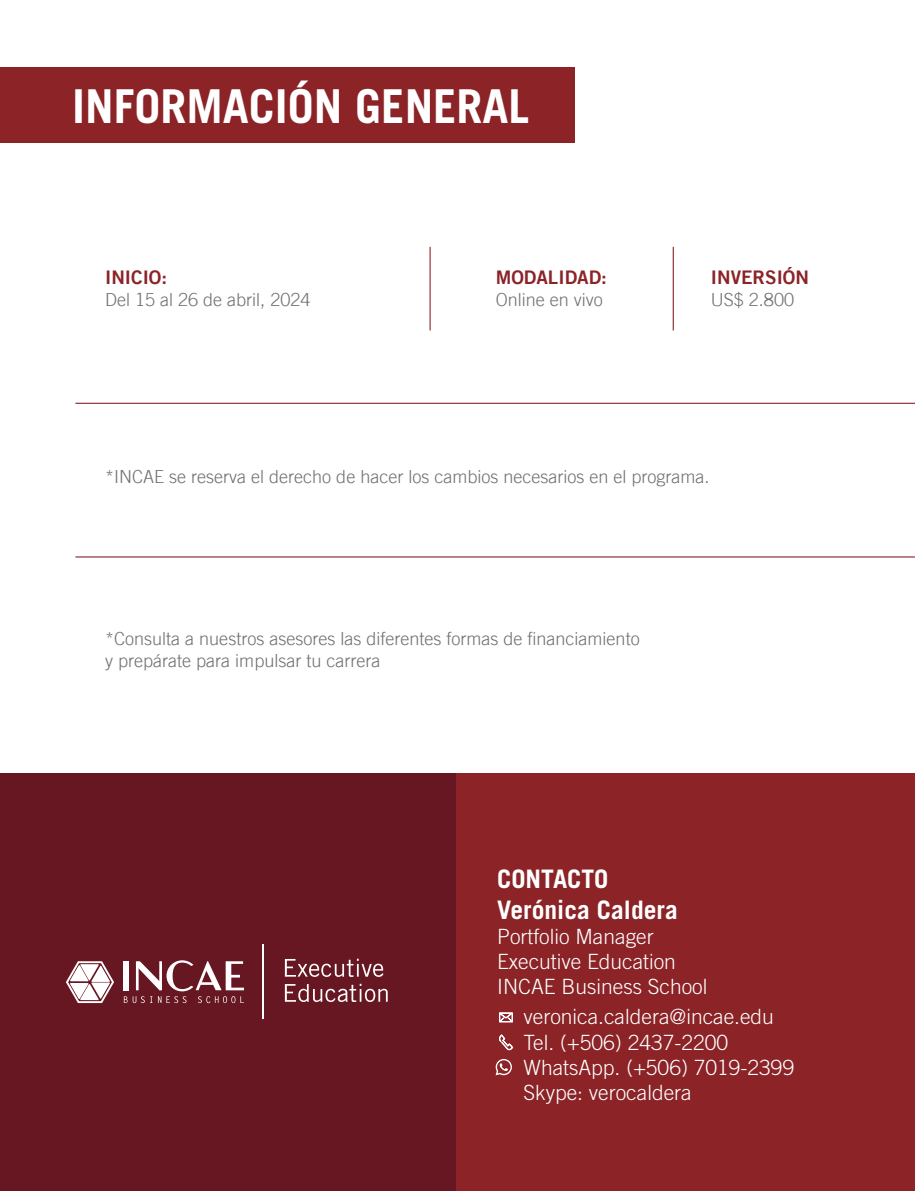
<style>
.page{position:relative;width:915px;height:1191px;background:#fff}
.page>*{position:absolute;margin:0;border:0;box-sizing:border-box;transform-origin:0 0}
.t1{font:700 46.65px "Trade Gothic LT Std";color:#fff}
.t2{font:700 25.5px/30.6px "Trade Gothic LT Std";color:#fff}
.t3{font:300 21px/25.2px "Trade Gothic LT Std";color:#fff}
.t4{font:18.75px "Trade Gothic LT Bold Two";color:#8b2327}
.t5{font:300 18px/21.6px "Trade Gothic LT";color:#6f6f6e}
</style>
<div class="page">
<div style="left:0;top:773px;width:457px;height:418px;background:#661721"></div>
<div style="left:456px;top:773px;width:458px;height:418px;background:#8b2327"></div>
<hr style="left:262px;top:944px;width:2px;height:75px;background:#fff">
<svg style="left:285px;top:958px;width:98px;height:19px"></svg>
<svg style="left:285px;top:983px;width:102px;height:19px"></svg>
<svg style="left:124px;top:960px;width:120px;height:43px"></svg>
<svg style="left:66px;top:961px;width:48px;height:42px"></svg>
<div style="left:0;top:67px;width:574px;height:76px;background:#8b2327"></div>
<svg style="left:499px;top:1012px;width:13px;height:10px"></svg>
<svg style="left:499px;top:1034px;width:14px;height:16px"></svg>
<svg style="left:495px;top:1059px;width:16px;height:16px"></svg>
<hr style="left:75px;top:556px;width:839px;height:1px;background:#8b2327">
<hr style="left:75px;top:403px;width:839px;height:1px;background:#8b2327">
<hr style="left:429px;top:247px;width:1px;height:83px;background:#8b2327">
<hr style="left:672px;top:247px;width:1px;height:83px;background:#8b2327">
<h1 class="t1" style="left:72px;top:77px;width:458px">INFORMACIÓN GENERAL</h1>
<p class="t4" style="left:105px;top:266px;width:64px">INICIO:</p>
<p class="t5" style="left:105px;top:288px;width:207px">Del 15 al 26 de abril, 2024</p>
<p class="t4" style="left:495px;top:266px;width:113px">MODALIDAD:</p>
<p class="t5" style="left:495px;top:288px;width:109px">Online en vivo</p>
<p class="t4" style="left:710px;top:266px;width:100px">INVERSIÓN</p>
<p class="t5" style="left:710px;top:288px;width:85px">US$ 2.800</p>
<p class="t5" style="left:105px;top:466px;width:605px">*INCAE se reserva el derecho de hacer los cambios necesarios en el programa.</p>
<p class="t5" style="left:105px;top:627px;width:536px">*Consulta a nuestros asesores las diferentes formas de financiamiento y prepárate para impulsar tu carrera</p>
<h2 class="t2" style="left:497px;top:863px;width:182px">CONTACTO<br>Verónica Caldera</h2>
<p class="t3" style="left:497px;top:923px;width:212px">Portfolio Manager<br>Executive Education<br>INCAE Business School</p>
<p class="t3" style="left:523px;top:1004px;width:272px">veronica.caldera@incae.edu<br>Tel. (+506) 2437-2200<br>WhatsApp. (+506) 7019-2399<br>Skype: verocaldera</p>
</div>
